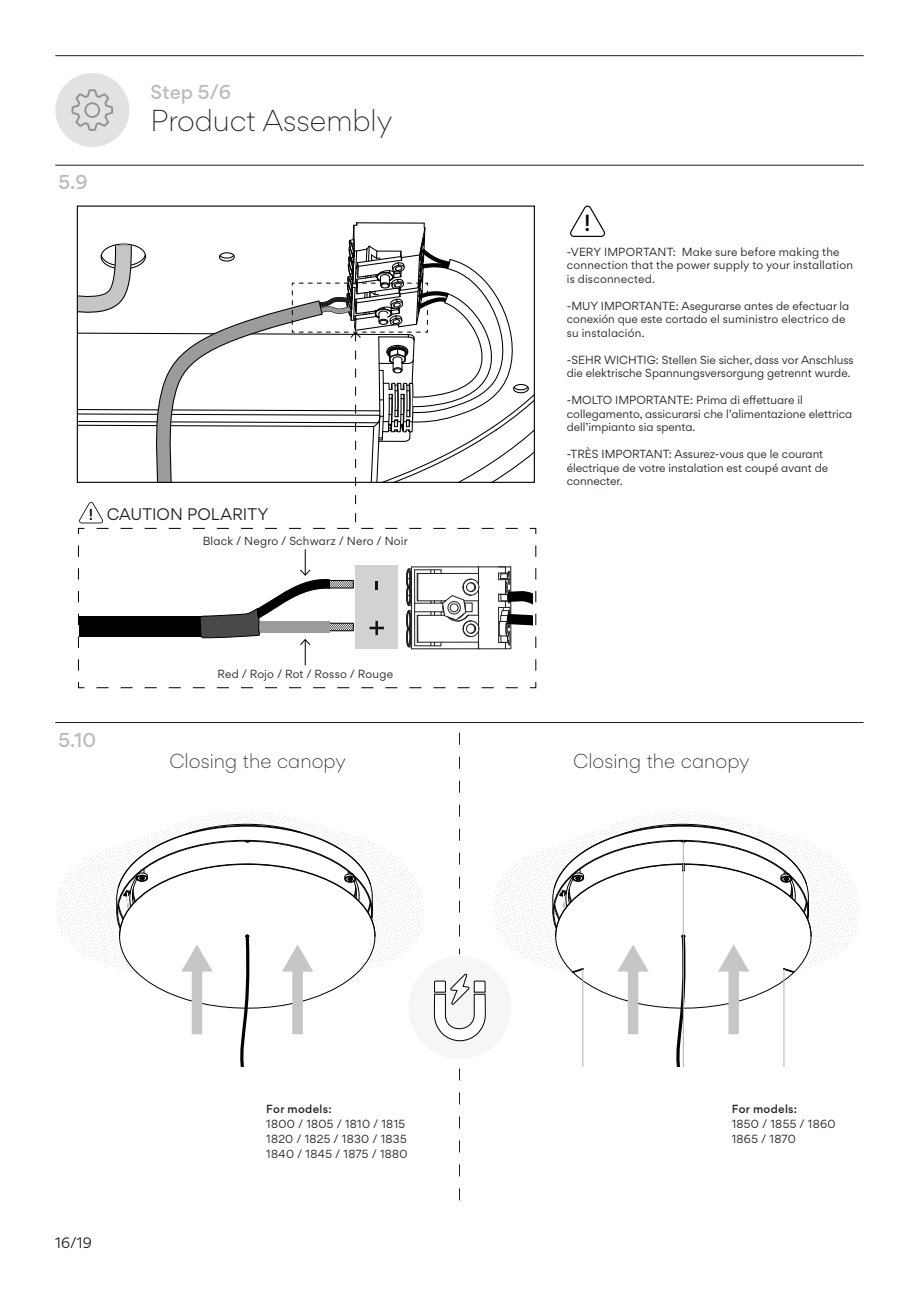
<style>
.page{position:relative;width:919px;height:1289px;background:#fff}
.page>*{position:absolute;margin:0;border:0;box-sizing:border-box;transform-origin:0 0}
.Texto_Ficha_Tripa_2017{font:300 27px "Gordita";color:#231f20}
.t1{font:500 20.85px "Gordita";color:#010101}
.GORDITA_7_-_guion{font:300 18px "Gordita";letter-spacing:.005em;color:#231f20}
.Texto_Ficha_Tripa_2017-2{font:500 18px "Gordita";color:#bcbdc0}
.GORDITA_7_-_guion-2{font:15px "Gordita";letter-spacing:.005em;color:#231f20}
.t2{font:500 14.25px "Gordita";color:#010101}
.t3{font:13.5px "Gordita";color:#231f20}
.GORDITA_7_-_guion-3{font:10.5px/13.5px "Gordita";color:#231f20}
.GORDITA_7_-_guion-4{font:10.5px/13.5px "Gordita";letter-spacing:.02em;color:#231f20}
.GORDITA_7_-_guion-5{font:10.5px/15px "Gordita";letter-spacing:.03em;color:#231f20}
.GORDITA_7_-_guion-6{font:10.5px "Gordita";letter-spacing:.025em;color:#231f20}
.s1{font-weight:500}
</style>
<div class="page">
<svg style="left:570px;top:205px;width:35px;height:32px"></svg>
<hr style="left:55px;top:165px;width:808px;height:1px;background:#231f20">
<hr style="left:55px;top:55px;width:808px;height:1px;background:#231f20">
<div style="left:55px;top:73px;width:74px;height:74px;background:#e3e2e2;border-radius:50%"></div>
<svg style="left:71px;top:55px;width:465px;height:616px"></svg>
<hr style="left:55px;top:722px;width:808px;height:1px;background:#231f20">
<svg style="left:433px;top:732px;width:53px;height:468px"></svg>
<svg style="left:493px;top:811px;width:367px;height:156px"></svg>
<svg style="left:551px;top:819px;width:278px;height:247px"></svg>
<hr style="left:582px;top:968px;width:1px;height:98px;background:#b1b1b1">
<hr style="left:783px;top:969px;width:1px;height:97px;background:#b1b1b1">
<hr style="left:683px;top:841px;width:1px;height:225px;background:#b1b1b1">
<svg style="left:57px;top:811px;width:367px;height:156px"></svg>
<svg style="left:115px;top:819px;width:278px;height:247px"></svg>
<p class="Texto_Ficha_Tripa_2017-2" style="left:58px;top:168px;width:31px">5.9</p>
<p class="Texto_Ficha_Tripa_2017-2" style="left:150px;top:79px;width:82px">Step 5/6</p>
<p class="Texto_Ficha_Tripa_2017" style="left:150px;top:101px;width:243px">Product Assembly</p>
<p class="t2" style="left:89px;top:503px;width:6px">!</p>
<p class="GORDITA_7_-_guion-2" style="left:107px;top:503px;width:163px">CAUTION POLARITY</p>
<p class="GORDITA_7_-_guion-4" style="left:203px;top:534px;width:206px">Black / Negro / Schwarz / Nero / Noir</p>
<p class="Texto_Ficha_Tripa_2017-2" style="left:58px;top:726px;width:39px">5.10</p>
<p class="GORDITA_7_-_guion-3" style="left:217px;top:666px;width:177px">Red / Rojo / Rot / Rosso / Rouge</p>
<p class="t1" style="left:584px;top:208px;width:8px">!</p>
<p class="GORDITA_7_-_guion-4" style="left:566px;top:245px;width:288px">-VERY IMPORTANT: Make sure before making the connection that the power supply to your installation is disconnected.</p>
<p class="GORDITA_7_-_guion-3" style="left:566px;top:299px;width:284px">-MUY IMPORTANTE: Asegurarse antes de efectuar la conexión que este cortado el suministro electrico de su instalación.</p>
<p class="GORDITA_7_-_guion-3" style="left:566px;top:353px;width:288px">-SEHR WICHTIG: Stellen Sie sicher, dass vor Anschluss die elektrische Spannungsversorgung getrennt wurde.</p>
<p class="GORDITA_7_-_guion-3" style="left:566px;top:393px;width:287px">-MOLTO IMPORTANTE: Prima di effettuare il collegamento, assicurarsi che l’alimentazione elettrica dell’impianto sia spenta.</p>
<p class="GORDITA_7_-_guion-3" style="left:566px;top:447px;width:263px">-TRÈS IMPORTANT: Assurez-vous que le courant électrique de votre instalation est coupé avant de connecter.</p>
<p class="GORDITA_7_-_guion" style="left:169px;top:747px;width:178px">Closing the canopy</p>
<p class="GORDITA_7_-_guion" style="left:573px;top:747px;width:178px">Closing the canopy</p>
<p class="t3" style="left:55px;top:1232px;width:38px">16/19</p>
<p class="GORDITA_7_-_guion-5" style="left:266px;top:1101px;width:140px"><span class="s1">For models:<br></span>1800 / 1805 / 1810 / 1815</p>
<p class="GORDITA_7_-_guion-6" style="left:266px;top:1131px;width:142px">1820 / 1825 / 1830 / 1835</p>
<p class="GORDITA_7_-_guion-6" style="left:266px;top:1146px;width:143px">1840 / 1845 / 1875 / 1880</p>
<p class="GORDITA_7_-_guion-5" style="left:731px;top:1101px;width:105px"><span class="s1">For models:<br></span>1850 / 1855 / 1860</p>
<p class="GORDITA_7_-_guion-6" style="left:731px;top:1131px;width:65px">1865 / 1870</p>
</div>
